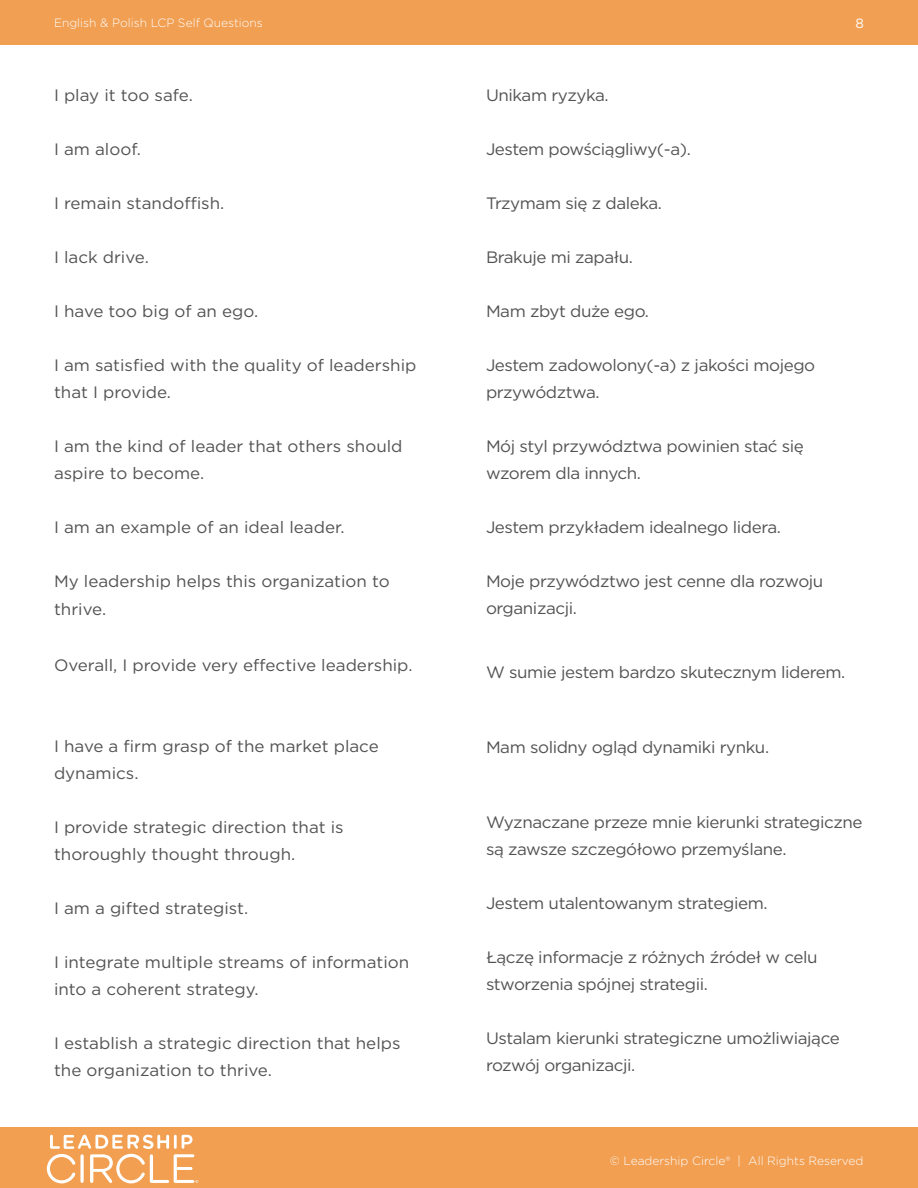
<style>
.page{position:relative;width:918px;height:1188px;background:#fff}
.page>*{position:absolute;margin:0;border:0;box-sizing:border-box;transform-origin:0 0}
.paragraph_body{font:16.5px/27px "Gotham";letter-spacing:-.025em;color:#535353}
.paragraph_body-2{font:16.5px/27px "Gotham";color:#535353}
.t1{font:13.5px "Gotham";color:#fff}
.t2{font:300 12px "Gotham";color:#feffff}
</style>
<div class="page">
<div style="left:0;top:1128px;width:918px;height:60px;background:#f29f52"></div>
<div style="left:0;top:0;width:918px;height:44px;background:#f19f52"></div>
<svg style="left:47px;top:1135px;width:151px;height:48px"></svg>
<p class="t2" style="left:54px;top:15px;width:210px">English &amp; Polish LCP Self Questions</p>
<p class="t1" style="left:855px;top:15px;width:10px">8</p>
<p class="paragraph_body-2" style="left:54px;top:81px;width:140px">I play it too safe.</p>
<p class="paragraph_body" style="left:54px;top:135px;width:88px">I am aloof.</p>
<p class="paragraph_body-2" style="left:54px;top:189px;width:172px">I remain standoffish.</p>
<p class="paragraph_body-2" style="left:54px;top:243px;width:96px">I lack drive.</p>
<p class="paragraph_body-2" style="left:54px;top:297px;width:206px">I have too big of an ego.</p>
<p class="paragraph_body-2" style="left:54px;top:351px;width:364px">I am satisfied with the quality of leadership that I provide.</p>
<p class="paragraph_body-2" style="left:54px;top:432px;width:350px">I am the kind of leader that others should aspire to become.</p>
<p class="paragraph_body-2" style="left:54px;top:513px;width:292px">I am an example of an ideal leader.</p>
<p class="paragraph_body-2" style="left:54px;top:567px;width:337px;line-height:28.5px">My leadership helps this organization to thrive.</p>
<p class="paragraph_body-2" style="left:54px;top:651px;width:360px">Overall, I provide very effective leadership.</p>
<p class="paragraph_body-2" style="left:54px;top:732px;width:326px">I have a firm grasp of the market place dynamics.</p>
<p class="paragraph_body-2" style="left:54px;top:813px;width:291px">I provide strategic direction that is thoroughly thought through.</p>
<p class="paragraph_body-2" style="left:54px;top:894px;width:196px">I am a gifted strategist.</p>
<p class="paragraph_body-2" style="left:54px;top:948px;width:357px">I integrate multiple streams of information into a coherent strategy.</p>
<p class="paragraph_body-2" style="left:54px;top:1029px;width:348px">I establish a strategic direction that helps the organization to thrive.</p>
<p class="paragraph_body" style="left:486px;top:81px;width:124px">Unikam ryzyka.</p>
<p class="paragraph_body" style="left:486px;top:135px;width:206px">Jestem powściągliwy(-a).</p>
<p class="paragraph_body" style="left:486px;top:189px;width:178px">Trzymam się z daleka.</p>
<p class="paragraph_body" style="left:486px;top:243px;width:149px">Brakuje mi zapału.</p>
<p class="paragraph_body" style="left:486px;top:297px;width:165px">Mam zbyt duże ego.</p>
<p class="paragraph_body" style="left:486px;top:351px;width:331px">Jestem zadowolony(-a) z jakości mojego przywództwa.</p>
<p class="paragraph_body" style="left:486px;top:432px;width:319px">Mój styl przywództwa powinien stać się wzorem dla innych.</p>
<p class="paragraph_body" style="left:486px;top:513px;width:296px">Jestem przykładem idealnego lidera.</p>
<p class="paragraph_body" style="left:486px;top:567px;width:339px">Moje przywództwo jest cenne dla rozwoju organizacji.</p>
<p class="paragraph_body" style="left:486px;top:659px;width:361px">W sumie jestem bardzo skutecznym liderem.</p>
<p class="paragraph_body" style="left:486px;top:734px;width:285px">Mam solidny ogląd dynamiki rynku.</p>
<p class="paragraph_body" style="left:486px;top:809px;width:378px">Wyznaczane przeze mnie kierunki strategiczne są zawsze szczegółowo przemyślane.</p>
<p class="paragraph_body" style="left:486px;top:890px;width:283px">Jestem utalentowanym strategiem.</p>
<p class="paragraph_body" style="left:486px;top:944px;width:333px">Łączę informacje z różnych źródeł w celu stworzenia spójnej strategii.</p>
<p class="paragraph_body" style="left:486px;top:1025px;width:355px">Ustalam kierunki strategiczne umożliwiające rozwój organizacji.</p>
<p class="t2" style="left:610px;top:1153px;width:255px">© Leadership Circle® | All Rights Reserved</p>
</div>
